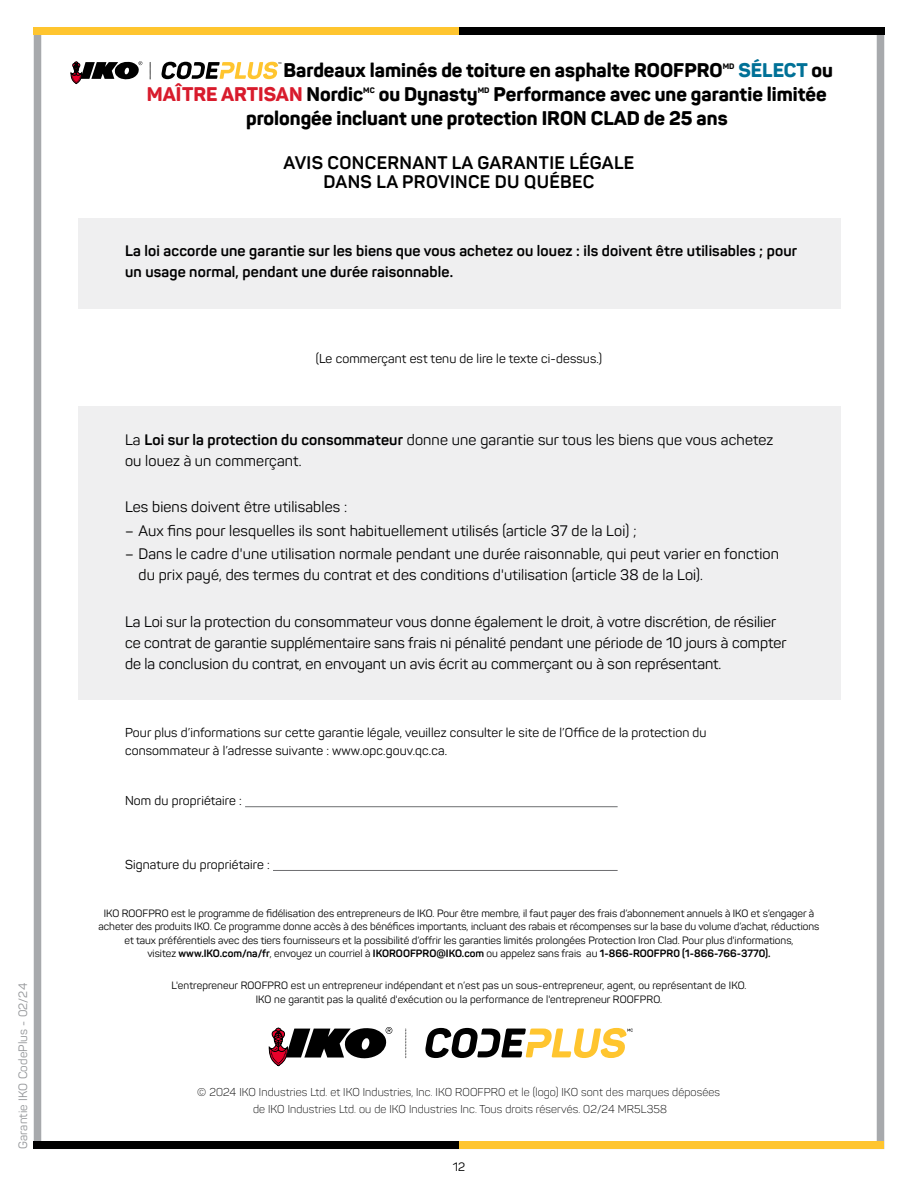
<style>
.page{position:relative;width:918px;height:1188px;background:#fff}
.page>*{position:absolute;margin:0;border:0;box-sizing:border-box;transform-origin:0 0}
.t1{font:800 19.5px/24px "Panton";color:#000}
.t2{font:800 19.5px "Panton";color:#d81b2c}
.t3{font:800 19.5px "Panton";color:#007197}
.t4{font:700 18px/19.5px "Panton";letter-spacing:.02em;color:#000;text-align:center}
.t5{font:15px/21px "Panton";letter-spacing:.005em;color:#000}
.t6{font:700 15px/21px "Panton";letter-spacing:.01em;color:#000}
.t7{font:12.75px/18px "Panton";letter-spacing:.01em;color:#000}
.t8{font:12px "Panton";letter-spacing:.01em;color:#939598}
.t9{font:12px "Panton";color:#000}
.t10{font:300 11.25px/16.5px "Panton";letter-spacing:.01em;color:#000;text-align:center}
.t11{font:10.5px/13.5px "Panton";color:#000;text-align:center}
.t12{font:800 7.8px "Panton";color:#000}
.s1{color:#000}
.s2{font-weight:700}
</style>
<div class="page">
<div style="left:34px;top:27px;width:850px;height:1122px;border:8px solid #a7a9ac"></div>
<div style="left:34px;top:1141px;width:850px;height:8px;background:#ffc52f"></div>
<div style="left:34px;top:1141px;width:425px;height:8px;background:#000"></div>
<div style="left:34px;top:27px;width:850px;height:8px;background:#ffc52f"></div>
<div style="left:459px;top:27px;width:425px;height:8px;background:#000"></div>
<svg style="left:70px;top:61px;width:72px;height:24px"></svg>
<svg style="left:150px;top:62px;width:1px;height:17px"></svg>
<svg style="left:161px;top:62px;width:121px;height:17px"></svg>
<div style="left:78px;top:218px;width:762px;height:91px;background:#efeff0"></div>
<div style="left:78px;top:406px;width:762px;height:90px;background:#efeff0"></div>
<div style="left:78px;top:474px;width:762px;height:69px;background:#efeff0"></div>
<div style="left:78px;top:521px;width:762px;height:90px;background:#efeff0"></div>
<div style="left:78px;top:589px;width:762px;height:111px;background:#efeff0"></div>
<hr style="left:245px;top:806px;width:373px;height:1px;background:#6d6e71">
<hr style="left:273px;top:870px;width:345px;height:1px;background:#6d6e71">
<svg style="left:268px;top:1027px;width:124px;height:40px"></svg>
<svg style="left:405px;top:1029px;width:1px;height:29px"></svg>
<svg style="left:425px;top:1028px;width:208px;height:30px"></svg>
<p class="t8" style="left:16px;top:1149px;width:168px;rotate:-90deg">Garantie IKO CodePlus - 02/24</p>
<h1 class="t1" style="left:283px;top:58px;width:441px">Bardeaux laminés de toiture en asphalte ROOFPRO</h1>
<p class="t12" style="left:723px;top:62px;width:13px">MD</p>
<h1 class="t3" style="left:738px;top:58px;width:96px">SÉLECT <span class="s1">ou</span></h1>
<h1 class="t2" style="left:147px;top:82px;width:218px">MAÎTRE ARTISAN <span class="s1">Nordic</span></h1>
<p class="t12" style="left:363px;top:86px;width:13px">MC</p>
<h1 class="t1" style="left:379px;top:82px;width:101px">ou Dynasty</h1>
<p class="t12" style="left:478px;top:86px;width:13px">MD</p>
<h1 class="t1" style="left:246px;top:82px;width:582px;text-indent:247px">Performance avec une garantie limitée prolongée incluant une protection IRON CLAD de 25 ans</h1>
<h2 class="t4" style="left:284px;top:152px;width:352px">AVIS CONCERNANT LA GARANTIE LÉGALE<br>DANS LA PROVINCE DU QUÉBEC</h2>
<h3 class="t6" style="left:125px;top:240px;width:674px">La loi accorde une garantie sur les biens que vous achetez ou louez : ils doivent être utilisables ; pour un usage normal, pendant une durée raisonnable.</h3>
<p class="t7" style="left:316px;top:349px;width:288px">(Le commerçant est tenu de lire le texte ci-dessus.)</p>
<h3 class="t5" style="left:125px;top:429px;width:650px">La <span class="s2">Loi sur la protection du consommateur</span> donne une garantie sur tous les biens que vous achetez ou louez à un commerçant.</h3>
<h3 class="t5" style="left:125px;top:497px;width:224px">Les biens doivent être utilisables :</h3>
<h3 class="t5" style="left:125px;top:520px;width:513px">– Aux fins pour lesquelles ils sont habituellement utilisés (article 37 de la Loi) ;</h3>
<h3 class="t5" style="left:139px;top:543px;width:642px;text-indent:-14px">– Dans le cadre d'une utilisation normale pendant une durée raisonnable, qui peut varier en fonction du prix payé, des termes du contrat et des conditions d'utilisation (article 38 de la Loi).</h3>
<p class="t5" style="left:125px;top:611px;width:663px">La Loi sur la protection du consommateur vous donne également le droit, à votre discrétion, de résilier ce contrat de garantie supplémentaire sans frais ni pénalité pendant une période de 10 jours à compter de la conclusion du contrat, en envoyant un avis écrit au commerçant ou à son représentant.</p>
<p class="t7" style="left:125px;top:723px;width:583px">Pour plus d’informations sur cette garantie légale, veuillez consulter le site de l’Office de la protection du consommateur à l’adresse suivante : www.opc.gouv.qc.ca.</p>
<p class="t7" style="left:125px;top:792px;width:118px">Nom du propriétaire :</p>
<p class="t7" style="left:125px;top:856px;width:146px">Signature du propriétaire :</p>
<p class="t11" style="left:99px;top:907px;width:722px">IKO ROOFPRO est le programme de fidélisation des entrepreneurs de IKO. Pour être membre, il faut payer des frais d’abonnement annuels à IKO et s’engager à acheter des produits IKO. Ce programme donne accès à des bénéfices importants, incluant des rabais et récompenses sur la base du volume d’achat, réductions et taux préférentiels avec des tiers fournisseurs et la possibilité d’offrir les garanties limités prolongées Protection Iron Clad. Pour plus d'informations,<br>visitez <span class="s2">www.IKO.com/na/fr</span>, envoyez un courriel à <span class="s2">IKOROOFPRO@IKO.com</span> ou appelez sans frais au <span class="s2">1-866-ROOFPR0 (1-866-766-3770).</span></p>
<p class="t11" style="left:171px;top:979px;width:577px">L'entrepreneur ROOFPRO est un entrepreneur indépendant et n’est pas un sous-entrepreneur, agent, ou représentant de IKO.<br>IKO ne garantit pas la qualité d'exécution ou la performance de l'entrepreneur ROOFPRO.</p>
<p class="t10" style="left:197px;top:1084px;width:524px">© 2024 IKO Industries Ltd. et IKO Industries, Inc. IKO ROOFPRO et le (logo) IKO sont des marques déposées de IKO Industries Ltd. ou de IKO Industries Inc. Tous droits réservés. 02/24 MR5L358</p>
<p class="t9" style="left:453px;top:1160px;width:14px">12</p>
</div>
